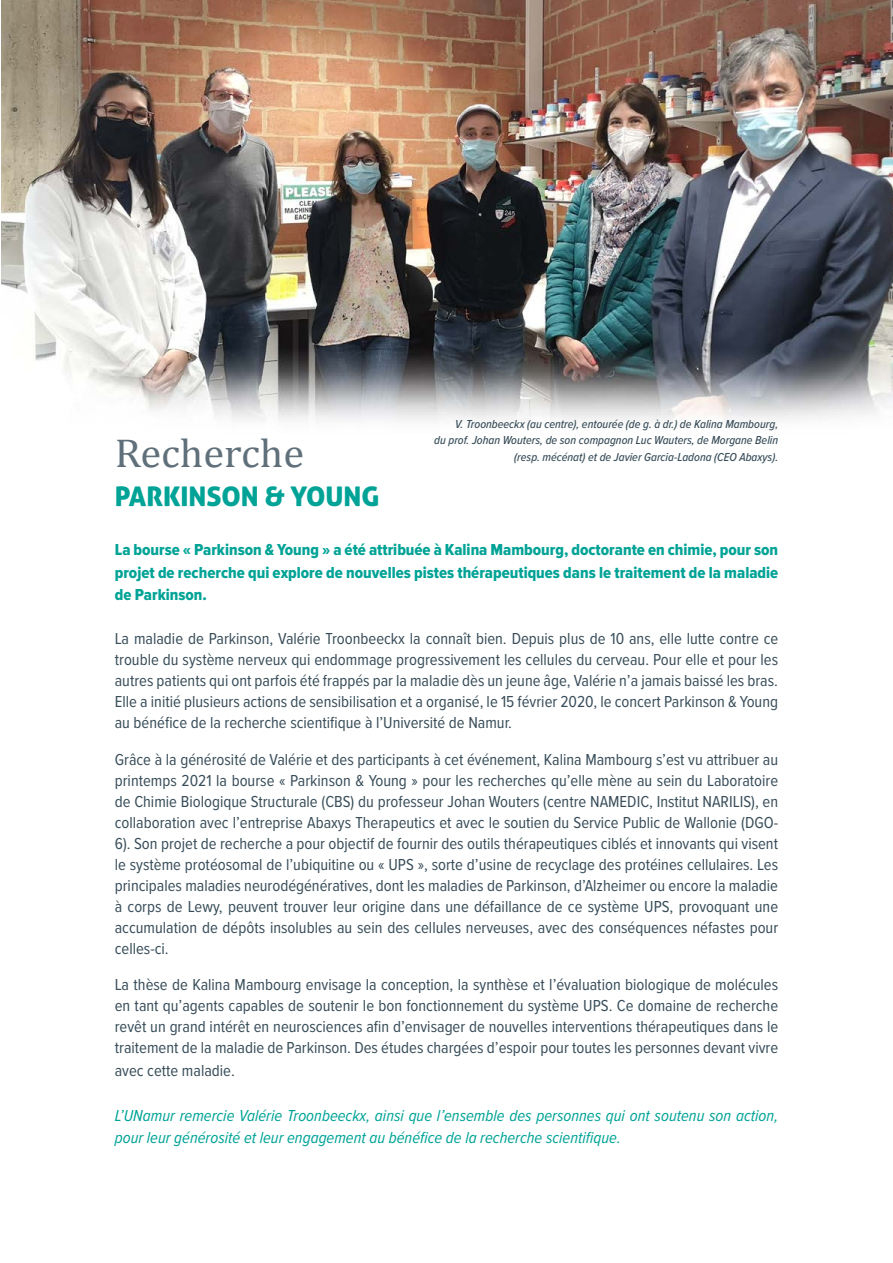
<style>
.page{position:relative;width:893px;height:1263px;background:#fff}
.page>*{position:absolute;margin:0;border:0;box-sizing:border-box;transform-origin:0 0}
.t1{font:40.5px "Cambria";color:#60707a;scale:1.05 1}
.t2{font:27px "Aller Display";color:#00a396}
.t3{font:16.5px/21px "Proxima Nova Cond";color:#384d59;text-align:justify}
.t4{font:16.5px/22.5px "Proxima Nova Cond Extrabld";color:#00a396;text-align:justify}
.t5{font:italic 16.5px/22.5px "Proxima Nova Cond";color:#00a396}
.t6{font:italic 500 12px/16.5px "Proxima Nova Cond";color:#384d59;text-align:right}
</style>
<div class="page">
<img style="left:1px;top:0;width:892px;height:421px">
<p class="t6" style="left:434px;top:415px;width:345px">V. Troonbeeckx (au centre), entourée (de g. à dr.) de Kalina Mambourg,<br>du prof. Johan Wouters, de son compagnon Luc Wauters, de Morgane Belin (resp. mécénat) et de Javier Garcia-Ladona (CEO Abaxys).</p>
<h1 class="t1" style="left:115px;top:428px;width:182px">Recherche</h1>
<h2 class="t2" style="left:115px;top:479px;width:266px">PARKINSON &amp; YOUNG</h2>
<p class="t4" style="left:115px;top:539px;width:665px">La bourse « Parkinson &amp; Young » a été attribuée à Kalina Mambourg, doctorante en chimie, pour son projet de recherche qui explore de nouvelles pistes thérapeutiques dans le traitement de la maladie de Parkinson.</p>
<p class="t3" style="left:115px;top:627px;width:665px">La maladie de Parkinson, Valérie Troonbeeckx la connaît bien. Depuis plus de 10 ans, elle lutte contre ce trouble du système nerveux qui endommage progressivement les cellules du cerveau. Pour elle et pour les autres patients qui ont parfois été frappés par la maladie dès un jeune âge, Valérie n’a jamais baissé les bras.<br>Elle a initié plusieurs actions de sensibilisation et a organisé, le 15 février 2020, le concert Parkinson &amp; Young au bénéfice de la recherche scientifique à l’Université de Namur.</p>
<p class="t3" style="left:115px;top:748px;width:665px">Grâce à la générosité de Valérie et des participants à cet événement, Kalina Mambourg s’est vu attribuer au printemps 2021 la bourse « Parkinson &amp; Young » pour les recherches qu’elle mène au sein du Laboratoire de Chimie Biologique Structurale (CBS) du professeur Johan Wouters (centre NAMEDIC, Institut NARILIS), en collaboration avec l’entreprise Abaxys Therapeutics et avec le soutien du Service Public de Wallonie (DGO-6). Son projet de recherche a pour objectif de fournir des outils thérapeutiques ciblés et innovants qui visent le système protéosomal de l’ubiquitine ou « UPS », sorte d’usine de recyclage des protéines cellulaires. Les principales maladies neurodégénératives, dont les maladies de Parkinson, d’Alzheimer ou encore la maladie à corps de Lewy, peuvent trouver leur origine dans une défaillance de ce système UPS, provoquant une accumulation de dépôts insolubles au sein des cellules nerveuses, avec des conséquences néfastes pour celles-ci.</p>
<p class="t3" style="left:115px;top:974px;width:665px">La thèse de Kalina Mambourg envisage la conception, la synthèse et l’évaluation biologique de molécules en tant qu’agents capables de soutenir le bon fonctionnement du système UPS. Ce domaine de recherche revêt un grand intérêt en neurosciences afin d’envisager de nouvelles interventions thérapeutiques dans le traitement de la maladie de Parkinson. Des études chargées d’espoir pour toutes les personnes devant vivre</p>
<p class="t3" style="left:115px;top:1059px;width:122px">avec cette maladie.</p>
<p class="t5" style="left:115px;top:1103px;width:665px">L’UNamur remercie Valérie Troonbeeckx, ainsi que l’ensemble des personnes qui ont soutenu son action, pour leur générosité et leur engagement au bénéfice de la recherche scientifique.</p>
</div>
